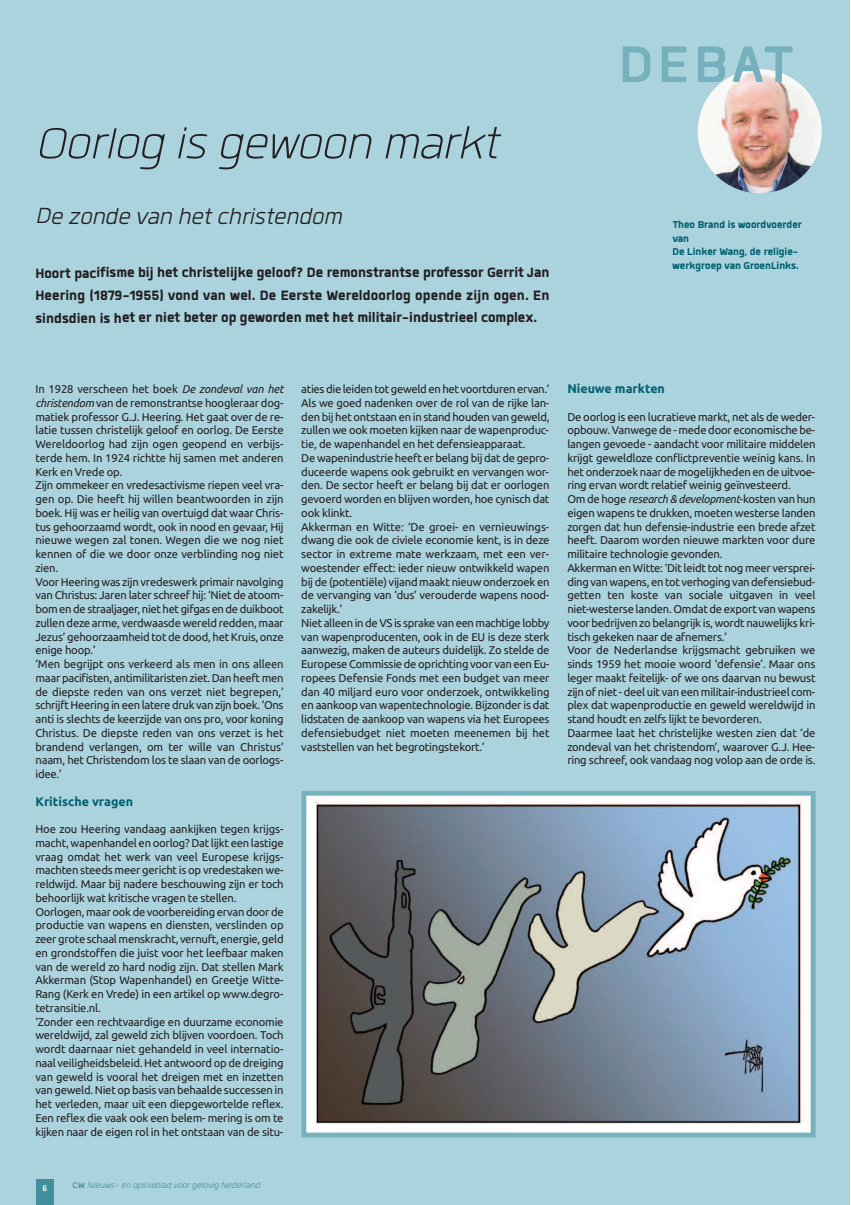
<style>
.page{position:relative;width:851px;height:1205px;background:#fff}
.page>*{position:absolute;margin:0;border:0;box-sizing:border-box;transform-origin:0 0}
.t1{font:700 71.25px "Quan";letter-spacing:.05em;color:#74b1bd}
.t2{font:italic 300 60px "Quan";color:#231f20}
.t3{font:italic 30px "Quan";color:#231f20}
.t4{font:800 18.75px/22.5px "Quan";color:#231f20;text-align:justify}
.t5{font:800 13.75px/13.8px "Quan";color:#006071}
.t6{font:700 12.5px "Ubuntu";color:#006071}
.t7{font:11.25px/13.8px "Ubuntu";letter-spacing:-.02em;color:#231f20}
.t8{font:italic 11.25px "Quan";color:#428f9c}
.t9{font:700 11.25px "Quan";color:#fff}
.s1{font-style:italic}
.s2{font-weight:700;font-style:normal}
</style>
<div class="page">
<div style="left:0;top:0;width:849px;height:1205px;background:#abd3de"></div>
<div style="left:36px;top:1180px;width:18px;height:25px;background:#428f9c"></div>
<img style="left:697px;top:69px;width:124px;height:124px;border-radius:50%">
<img style="left:307px;top:797px;width:502px;height:334px">
<div style="left:301px;top:791px;width:514px;height:346px;border:5px solid #428f9c"></div>
<h2 class="t2" style="left:35px;top:102px;width:463px">Oorlog is gewoon markt</h2>
<h3 class="t3" style="left:35px;top:196px;width:307px">De zonde van het christendom</h3>
<p class="t4" style="left:35px;top:260px;width:515px">Hoort pacifisme bij het christelijke geloof? De remonstrantse professor Gerrit Jan Heering (1879-1955) vond van wel. De Eerste Wereldoorlog opende zijn ogen. En sindsdien is het er niet beter op geworden met het militair-industrieel complex.</p>
<h1 class="t1" style="left:618px;top:16px;width:176px">DEBAT</h1>
<p class="t5" style="left:672px;top:216px;width:131px">Theo Brand is woordvoerder van<br>De Linker Wang, de religie&shy;werkgroep van GroenLinks.</p>
<p class="t7" style="left:35px;top:382px;width:250px">In 1928 verscheen het boek <span class="s1">De zondeval van het christendom</span> van de remonstrantse hoogleraar dog&shy;matiek professor G.J. Heering. Het gaat over de re&shy;latie tussen christelijk geloof en oorlog. De Eerste Wereldoorlog had zijn ogen geopend en verbijs&shy;terde hem. In 1924 richtte hij samen met anderen Kerk en Vrede op.<br>Zijn ommekeer en vredesactivisme riepen veel vra&shy;gen op. Die heeft hij willen beantwoorden in zijn boek. Hij was er heilig van overtuigd dat waar Chris&shy;tus gehoorzaamd wordt, ook in nood en gevaar, Hij nieuwe wegen zal tonen. Wegen die we nog niet kennen of die we door onze verblinding nog niet zien.<br>Voor Heering was zijn vredeswerk primair navolging van Christus: Jaren later schreef hij: ‘Niet de atoom&shy;bom en de straaljager, niet het gifgas en de duikboot zullen deze arme, verdwaasde wereld redden, maar Jezus’ gehoorzaamheid tot de dood, het Kruis, onze enige hoop.’<br>‘Men begrijpt ons verkeerd als men in ons alleen maar pacifisten, antimilitaristen ziet. Dan heeft men de diepste reden van ons verzet niet begrepen,’ schrijft Heering in een latere druk van zijn boek. ‘Ons anti is slechts de keerzijde van ons pro, voor koning Christus. De diepste reden van ons verzet is het brandend verlangen, om ter wille van Christus’ naam, het Christendom los te slaan van de oorlogs&shy;idee.’</p>
<p class="t6" style="left:35px;top:793px;width:99px">Kritische vragen</p>
<p class="t7" style="left:35px;top:822px;width:250px">Hoe zou Heering vandaag aankijken tegen krijgs&shy;macht, wapenhandel en oorlog? Dat lijkt een lastige vraag omdat het werk van veel Europese krijgs&shy;machten steeds meer gericht is op vredestaken we&shy;reldwijd. Maar bij nadere beschouwing zijn er toch behoorlijk wat kritische vragen te stellen.<br>Oorlogen, maar ook de voorbereiding ervan door de productie van wapens en diensten, verslinden op zeer grote schaal menskracht, vernuft, energie, geld en grondstoffen die juist voor het leefbaar maken van de wereld zo hard nodig zijn. Dat stellen Mark Akkerman (Stop Wapenhandel) en Greetje Witte-Rang (Kerk en Vrede) in een artikel op www.degro&shy;tetransitie.nl.<br>‘Zonder een rechtvaardige en duurzame economie wereldwijd, zal geweld zich blijven voordoen. Toch wordt daarnaar niet gehandeld in veel internatio&shy;naal veiligheidsbeleid. Het antwoord op de dreiging van geweld is vooral het dreigen met en inzetten van geweld. Niet op basis van behaalde successen in het verleden, maar uit een diepgewortelde reflex.<br>Een reflex die vaak ook een belem- mering is om te kijken naar de eigen rol in het ontstaan van de situ-</p>
<p class="t7" style="left:301px;top:382px;width:250px">aties die leiden tot geweld en het voortduren ervan.’ Als we goed nadenken over de rol van de rijke lan&shy;den bij het ontstaan en in stand houden van geweld, zullen we ook moeten kijken naar de wapenproduc&shy;tie, de wapenhandel en het defensieapparaat.<br>De wapenindustrie heeft er belang bij dat de gepro&shy;duceerde wapens ook gebruikt en vervangen wor&shy;den. De sector heeft er belang bij dat er oorlogen gevoerd worden en blijven worden, hoe cynisch dat ook klinkt.<br>Akkerman en Witte: ‘De groei- en vernieuwings&shy;dwang die ook de civiele economie kent, is in deze sector in extreme mate werkzaam, met een ver&shy;woestender effect: ieder nieuw ontwikkeld wapen bij de (potentiële) vijand maakt nieuw onderzoek en de vervanging van ‘dus’ verouderde wapens nood&shy;zakelijk.’<br>Niet alleen in de VS is sprake van een machtige lobby van wapenproducenten, ook in de EU is deze sterk aanwezig, maken de auteurs duidelijk. Zo stelde de Europese Commissie de oprichting voor van een Eu&shy;ropees Defensie Fonds met een budget van meer dan 40 miljard euro voor onderzoek, ontwikkeling en aankoop van wapentechnologie. Bijzonder is dat lidstaten de aankoop van wapens via het Europees defensiebudget niet moeten meenemen bij het vaststellen van het begrotingstekort.’</p>
<p class="t6" style="left:567px;top:381px;width:99px">Nieuwe markten</p>
<p class="t7" style="left:567px;top:409px;width:250px">De oorlog is een lucratieve markt, net als de weder&shy;opbouw. Vanwege de - mede door economische be&shy;langen gevoede - aandacht voor militaire middelen krijgt geweldloze conflictpreventie weinig kans. In het onderzoek naar de mogelijkheden en de uitvoe&shy;ring ervan wordt relatief weinig geïnvesteerd.<br>Om de hoge <span class="s1">research &amp; development</span>-kosten van hun eigen wapens te drukken, moeten westerse landen zorgen dat hun defensie-industrie een brede afzet heeft. Daarom worden nieuwe markten voor dure militaire technologie gevonden.<br>Akkerman en Witte: ‘Dit leidt tot nog meer versprei&shy;ding van wapens, en tot verhoging van defensiebud&shy;getten ten koste van sociale uitgaven in veel niet-westerse landen. Omdat de export van wapens voor bedrijven zo belangrijk is, wordt nauwelijks kri&shy;tisch gekeken naar de afnemers.’<br>Voor de Nederlandse krijgsmacht gebruiken we sinds 1959 het mooie woord ‘defensie’. Maar ons leger maakt feitelijk- of we ons daarvan nu bewust zijn of niet - deel uit van een militair-industrieel com&shy;plex dat wapenproductie en geweld wereldwijd in stand houdt en zelfs lijkt te bevorderen.<br>Daarmee laat het christelijke westen zien dat ‘de zondeval van het christendom’, waarover G.J. Hee&shy;ring schreef, ook vandaag nog volop aan de orde is.</p>
<p class="t9" style="left:42px;top:1181px;width:6px">6</p>
<p class="t8" style="left:72px;top:1177px;width:189px"><span class="s2">CW</span> Nieuws- en opinieblad voor gelovig Nederland</p>
</div>
